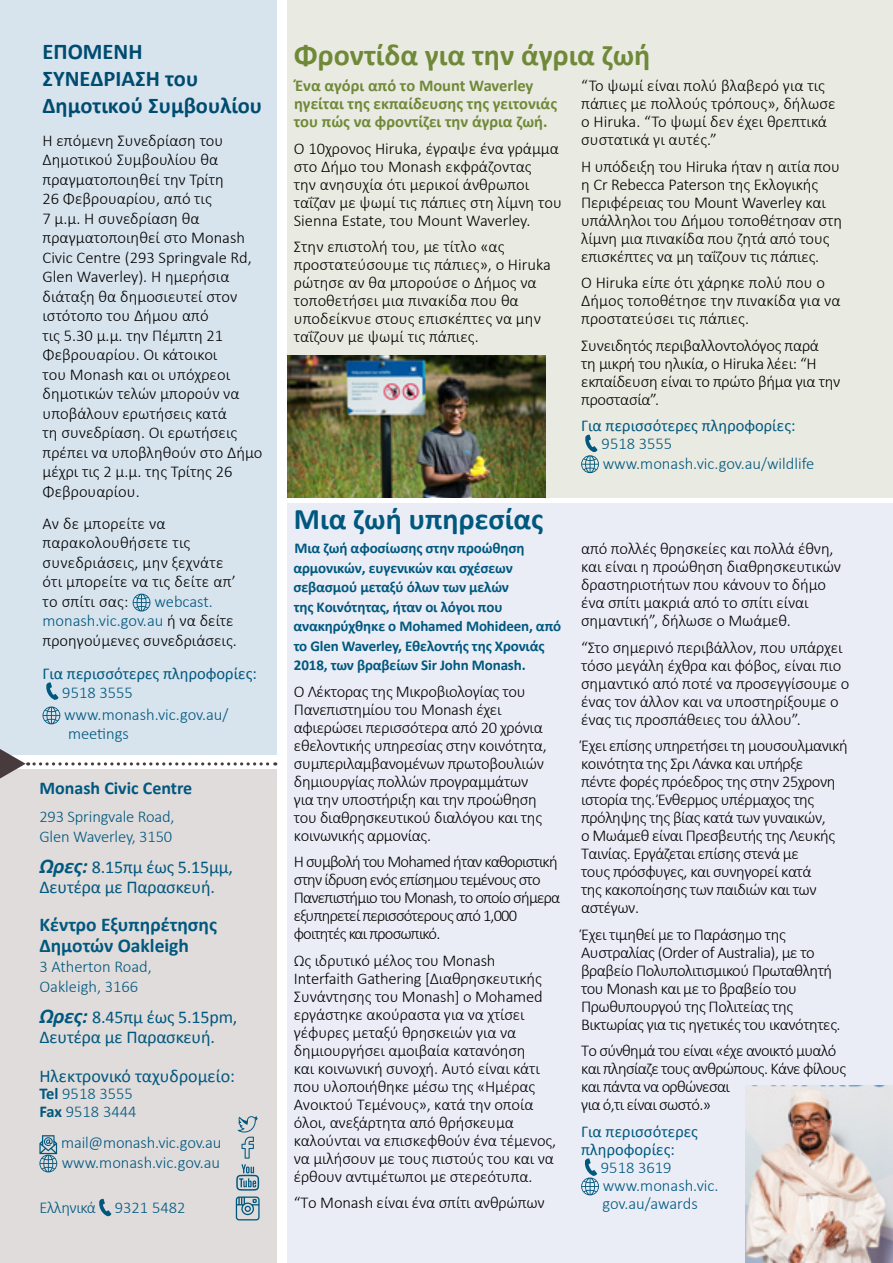
<style>
.page{position:relative;width:893px;height:1263px;background:#fff}
.page>*{position:absolute;margin:0;border:0;box-sizing:border-box;transform-origin:0 0}
.t1{font:700 30px "Calibri";color:#708938}
.t2{font:700 30px "Calibri";color:#00587e}
.t3{font:700 22.5px/27px "Calibri";color:#004c70}
.t4{font:700 19.5px/21px "Calibri";color:#00587e}
.t5{font:18px/19.5px "Calibri";letter-spacing:-.01em;color:#00587e}
.t6{font:700 18px "Calibri";color:#00587e}
.Para_1{font:300 16.5px/18px "Calibri";letter-spacing:-.01em;color:#000}
.Para_1-2{font:300 16.5px/18px "Calibri";letter-spacing:-.03em;color:#000}
.hyperlink{font:300 16.5px/19.8px "Calibri";color:#00587e}
.Para_1-3{font:300 16.5px/18px "Calibri";letter-spacing:-.05em;color:#000}
.Para_1-4{font:300 16.5px/18px "Calibri";letter-spacing:-.04em;color:#000}
.Para_1-5{font:300 16.5px/19.5px "Calibri";letter-spacing:.01em;color:#000}
.Para_1-6{font:16.5px/19.8px "Calibri";color:#00587e}
.t7{font:700 16.5px/18px "Calibri";color:#708938}
.hyperlink-2{font:300 16.5px "Calibri";letter-spacing:-.02em;color:#00587e}
.t8{font:700 15px/19.5px "Calibri";letter-spacing:-.01em;color:#00587e}
.s1{color:#00587e}
.s2{font-weight:300}
.s3{font-weight:700;font-style:italic;font-size:21px}
.s4{font-weight:700}
</style>
<div class="page">
<div style="left:287px;top:0;width:606px;height:497px;background:#e9eae1"></div>
<svg style="left:581px;top:434px;width:18px;height:39px"></svg>
<div style="left:287px;top:503px;width:606px;height:760px;background:#eaedf6"></div>
<div style="left:0;top:0;width:276px;height:754px;background:#d7e3ed"></div>
<svg style="left:133px;top:594px;width:17px;height:17px"></svg>
<svg style="left:46px;top:682px;width:13px;height:18px"></svg>
<svg style="left:43px;top:706px;width:17px;height:18px"></svg>
<svg style="left:581px;top:1158px;width:18px;height:37px"></svg>
<img style="left:745px;top:1086px;width:148px;height:177px">
<img style="left:288px;top:355px;width:257px;height:142px">
<div style="left:0;top:770px;width:276px;height:493px;background:#e0dcdc"></div>
<svg style="left:0;top:749px;width:276px;height:29px"></svg>
<svg style="left:236px;top:1196px;width:24px;height:24px"></svg>
<svg style="left:236px;top:1164px;width:23px;height:26px"></svg>
<svg style="left:238px;top:1116px;width:20px;height:42px"></svg>
<svg style="left:39px;top:1135px;width:18px;height:37px"></svg>
<svg style="left:99px;top:1198px;width:12px;height:19px"></svg>
<h1 class="t3" style="left:43px;top:37px;width:221px">ΕΠΟΜΕΝΗ<br>ΣΥΝΕΔΡΙΑΣΗ του<br>Δημοτικού Συμβουλίου</h1>
<p class="Para_1" style="left:43px;top:130px;width:222px;line-height:19.5px">Η επόμενη Συνεδρίαση του<br>Δημοτικού Συμβουλίου θα πραγματοποιηθεί την Τρίτη<br>26 Φεβρουαρίου, από τις<br>7 μ.μ. Η συνεδρίαση θα πραγματοποιηθεί στο Monash<br>Civic Centre (293 Springvale Rd,<br>Glen Waverley). Η ημερήσια διάταξη θα δημοσιευτεί στον ιστότοπο του Δήμου από<br>τις 5.30 μ.μ. την Πέμπτη 21<br>Φεβρουαρίου. Οι κάτοικοι<br>του Monash και οι υπόχρεοι δημοτικών τελών μπορούν να υποβάλουν ερωτήσεις κατά<br>τη συνεδρίαση. Οι ερωτήσεις πρέπει να υποβληθούν στο Δήμο μέχρι τις 2 μ.μ. της Τρίτης 26<br>Φεβρουαρίου.</p>
<p class="Para_1-5" style="left:43px;top:514px;width:195px">Αν δε μπορείτε να παρακολουθήσετε τις συνεδριάσεις, μην ξεχνάτε ότι μπορείτε να τις δείτε απ’ το σπίτι σας:</p>
<p class="Para_1" style="left:43px;top:592px;width:196px;line-height:19.5px;text-indent:112px"><span class="s1">webcast. monash.vic.gov.au</span> ή να δείτε προηγούμενες συνεδριάσεις.</p>
<p class="Para_1-6" style="left:62px;top:662px;width:196px;text-indent:-20px">Για περισσότερες πληροφορίες:<br><span class="s2">9518 3555</span></p>
<p class="hyperlink" style="left:64px;top:704px;width:166px">www.monash.vic.gov.au/ meetings</p>
<p class="t6" style="left:39px;top:777px;width:154px">Monash Civic Centre</p>
<p class="hyperlink" style="left:39px;top:807px;width:137px">293 Springvale Road,<br>Glen Waverley, 3150</p>
<p class="t5" style="left:39px;top:856px;width:195px"><span class="s3">Ώρες:</span> 8.15πμ έως 5.15μμ,<br>Δευτέρα με Παρασκευή.</p>
<p class="t4" style="left:39px;top:913px;width:179px">Κέντρο Εξυπηρέτησης<br>Δημοτών Oakleigh</p>
<p class="hyperlink" style="left:39px;top:957px;width:114px">3 Atherton Road,<br>Oakleigh, 3166</p>
<p class="t5" style="left:39px;top:1007px;width:200px"><span class="s3">Ώρες:</span> 8.45πμ έως 5.15pm,<br>Δευτέρα με Παρασκευή.</p>
<p class="t5" style="left:39px;top:1065px;width:197px">Ηλεκτρονικό ταχυδρομείο:</p>
<p class="hyperlink" style="left:39px;top:1085px;width:99px;line-height:17.9px"><span class="s4">Tel</span> 9518 3555<br><span class="s4">Fax</span> 9518 3444</p>
<p class="hyperlink" style="left:61px;top:1132px;width:162px">mail@monash.vic.gov.au www.monash.vic.gov.au</p>
<p class="hyperlink-2" style="left:39px;top:1197px;width:148px">Ελληνικά 9321 5482</p>
<h1 class="t1" style="left:294px;top:36px;width:358px">Φροντίδα για την άγρια ζωή</h1>
<p class="t7" style="left:294px;top:76px;width:265px">Ένα αγόρι από το Mount Waverley ηγείται της εκπαίδευσης της γειτονιάς του πώς να φροντίζει την άγρια ζωή.</p>
<p class="Para_1" style="left:294px;top:139px;width:270px">Ο 10χρονος Hiruka, έγραψε ένα γράμμα στο Δήμο του Monash εκφράζοντας<br>την ανησυχία ότι μερικοί άνθρωποι ταΐζαν με ψωμί τις πάπιες στη λίμνη του Sienna Estate, του Mount Waverley.</p>
<p class="Para_1" style="left:294px;top:237px;width:258px">Στην επιστολή του, με τίτλο «ας προστατεύσουμε τις πάπιες», ο Hiruka ρώτησε αν θα μπορούσε ο Δήμος να τοποθετήσει μια πινακίδα που θα υποδείκνυε στους επισκέπτες να μην ταΐζουν με ψωμί τις πάπιες.</p>
<h1 class="t2" style="left:294px;top:501px;width:251px">Μια ζωή υπηρεσίας</h1>
<p class="t8" style="left:293px;top:538px;width:269px">Μια ζωή αφοσίωσης στην προώθηση αρμονικών, ευγενικών και σχέσεων σεβασμού μεταξύ όλων των μελών<br>της Κοινότητας, ήταν οι λόγοι που ανακηρύχθηκε ο Mohamed Mohideen, από το Glen Waverley, Εθελοντής της Χρονιάς 2018, των βραβείων Sir John Monash.</p>
<p class="Para_1" style="left:294px;top:682px;width:254px">Ο Λέκτορας της Μικροβιολογίας του Πανεπιστημίου του Monash έχει αφιερώσει περισσότερα από 20 χρόνια εθελοντικής υπηρεσίας στην κοινότητα, συμπεριλαμβανομένων πρωτοβουλιών δημιουργίας πολλών προγραμμάτων για την υποστήριξη και την προώθηση του διαθρησκευτικού διαλόγου και της κοινωνικής αρμονίας.</p>
<p class="Para_1-3" style="left:294px;top:852px;width:268px">Η συμβολή του Mohamed ήταν καθοριστική στην ίδρυση ενός επίσημου τεμένους στο Πανεπιστήμιο του Monash, το οποίο σήμερα εξυπηρετεί περισσότερους από 1,000 φοιτητές και προσωπικό.</p>
<p class="Para_1" style="left:294px;top:951px;width:264px">Ως ιδρυτικό μέλος του Monash Interfaith Gathering [Διαθρησκευτικής Συνάντησης του Monash] ο Mohamed εργάστηκε ακούραστα για να χτίσει γέφυρες μεταξύ θρησκειών για να δημιουργήσει αμοιβαία κατανόηση<br>και κοινωνική συνοχή. Αυτό είναι κάτι που υλοποιήθηκε μέσω της «Ημέρας Ανοικτού Τεμένους», κατά την οποία όλοι, ανεξάρτητα από θρήσκευμα καλούνται να επισκεφθούν ένα τέμενος, να μιλήσουν με τους πιστούς του και να έρθουν αντιμέτωποι με στερεότυπα.</p>
<p class="Para_1" style="left:294px;top:1193px;width:252px">“Το Monash είναι ένα σπίτι ανθρώπων</p>
<p class="Para_1" style="left:581px;top:76px;width:256px">“Το ψωμί είναι πολύ βλαβερό για τις πάπιες με πολλούς τρόπους», δήλωσε ο Hiruka. “Το ψωμί δεν έχει θρεπτικά συστατικά γι αυτές.”</p>
<p class="Para_1" style="left:581px;top:157px;width:263px">Η υπόδειξη του Hiruka ήταν η αιτία που η Cr Rebecca Paterson της Εκλογικής Περιφέρειας του Mount Waverley και υπάλληλοι του Δήμου τοποθέτησαν στη λίμνη μια πινακίδα που ζητά από τους επισκέπτες να μη ταΐζουν τις πάπιες.</p>
<p class="Para_1" style="left:581px;top:273px;width:261px">Ο Hiruka είπε ότι χάρηκε πολύ που ο<br>Δήμος τοποθέτησε την πινακίδα για να προστατεύσει τις πάπιες.</p>
<p class="Para_1" style="left:581px;top:336px;width:261px">Συνειδητός περιβαλλοντολόγος παρά<br>τη μικρή του ηλικία, ο Hiruka λέει: “Η εκπαίδευση είναι το πρώτο βήμα για την προστασία”.</p>
<p class="Para_1-6" style="left:581px;top:415px;width:216px">Για περισσότερες πληροφορίες:</p>
<p class="hyperlink" style="left:602px;top:434px;width:214px">9518 3555 www.monash.vic.gov.au/wildlife</p>
<p class="Para_1" style="left:581px;top:540px;width:261px">από πολλές θρησκείες και πολλά έθνη, και είναι η προώθηση διαθρησκευτικών δραστηριοτήτων που κάνουν το δήμο ένα σπίτι μακριά από το σπίτι είναι σημαντική”, δήλωσε ο Μωάμεθ.</p>
<p class="Para_1" style="left:581px;top:638px;width:270px">“Στο σημερινό περιβάλλον, που υπάρχει τόσο μεγάλη έχθρα και φόβος, είναι πιο σημαντικό από ποτέ να προσεγγίσουμε ο ένας τον άλλον και να υποστηρίξουμε ο ένας τις προσπάθειες του άλλου”.</p>
<p class="Para_1-2" style="left:581px;top:737px;width:268px">Έχει επίσης υπηρετήσει τη μουσουλμανική κοινότητα της Σρι Λάνκα και υπήρξε<br>πέντε φορές πρόεδρος της στην 25χρονη ιστορία της. Ένθερμος υπέρμαχος της πρόληψης της βίας κατά των γυναικών,<br>ο Μωάμεθ είναι Πρεσβευτής της Λευκής Ταινίας. Εργάζεται επίσης στενά με<br>τους πρόσφυγες, και συνηγορεί κατά<br>της κακοποίησης των παιδιών και των αστέγων.</p>
<p class="Para_1-2" style="left:581px;top:925px;width:261px">Έχει τιμηθεί με το Παράσημο της Αυστραλίας (Order of Australia), με το βραβείο Πολυπολιτισμικού Πρωταθλητή του Monash και με το βραβείο του Πρωθυπουργού της Πολιτείας της Βικτωρίας για τις ηγετικές του ικανότητες.</p>
<p class="Para_1-4" style="left:581px;top:1042px;width:267px">Το σύνθημά του είναι «έχε ανοικτό μυαλό και πλησίαζε τους ανθρώπους. Κάνε φίλους και πάντα να ορθώνεσαι<br>για ό,τι είναι σωστό.»</p>
<p class="Para_1-6" style="left:581px;top:1121px;width:118px;line-height:18px">Για περισσότερες πληροφορίες:</p>
<p class="hyperlink" style="left:601px;top:1158px;width:119px;line-height:18px">9518 3619 www.monash.vic. gov.au/awards</p>
</div>
